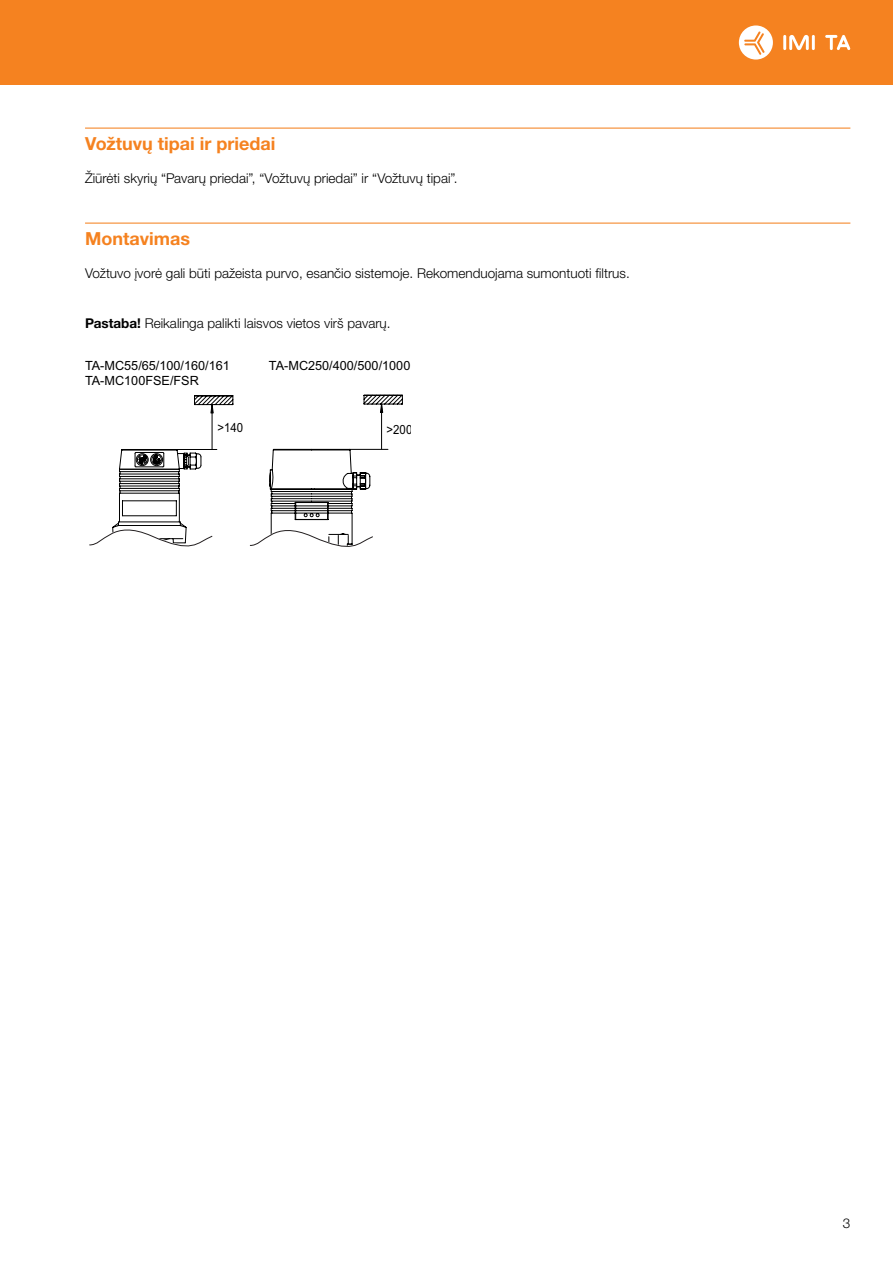
<style>
.page{position:relative;width:893px;height:1263px;background:#fff}
.page>*{position:absolute;margin:0;border:0;box-sizing:border-box;transform-origin:0 0}
.t1{font:700 18px "Helvetica Neue LTW1 G";color:#f58220}
.t2{font:300 13.5px "Helvetica Neue LTW1 G";color:#000}
.t3{font:12.75px/15.1px "Arial";color:#000}
.t4{font:12.75px "Arial";color:#000;scale:.9 1}
.s1{font-weight:700}
</style>
<div class="page">
<div style="left:0;top:0;width:893px;height:85px;background:#f58220"></div>
<hr style="left:783px;top:35px;width:3px;height:15px;background:#fff">
<hr style="left:812px;top:35px;width:3px;height:15px;background:#fff">
<svg style="left:789px;top:35px;width:20px;height:15px"></svg>
<svg style="left:825px;top:35px;width:25px;height:15px"></svg>
<svg style="left:739px;top:25px;width:34px;height:35px"></svg>
<hr style="left:85px;top:128px;width:765px;height:1px;background:#f58220">
<hr style="left:85px;top:223px;width:765px;height:1px;background:#f58220">
<svg style="left:89px;top:395px;width:145px;height:152px"></svg>
<svg style="left:249px;top:394px;width:154px;height:153px"></svg>
<h1 class="t1" style="left:85px;top:132px;width:192px">Vožtuvų tipai ir priedai</h1>
<p class="t2" style="left:85px;top:170px;width:374px">Žiūrėti skyrių “Pavarų priedai”, “Vožtuvų priedai” ir “Vožtuvų tipai”.</p>
<h1 class="t1" style="left:85px;top:227px;width:106px">Montavimas</h1>
<p class="t2" style="left:85px;top:265px;width:546px">Vožtuvo įvorė gali būti pažeista purvo, esančio sistemoje. Rekomenduojama sumontuoti filtrus.</p>
<p class="t2" style="left:85px;top:315px;width:307px"><span class="s1">Pastaba!</span> Reikalinga palikti laisvos vietos virš pavarų.</p>
<p class="t3" style="left:85px;top:358px;width:146px">TA-MC55/65/100/160/161<br>TA-MC100FSE/FSR</p>
<p class="t3" style="left:269px;top:358px;width:143px">TA-MC250/400/500/1000</p>
<p class="t4" style="left:218px;top:419px;width:30px">&gt;140</p>
<p class="t4" style="left:387px;top:421px;width:30px">&gt;200</p>
<p class="t2" style="left:843px;top:1215px;width:9px">3</p>
</div>
